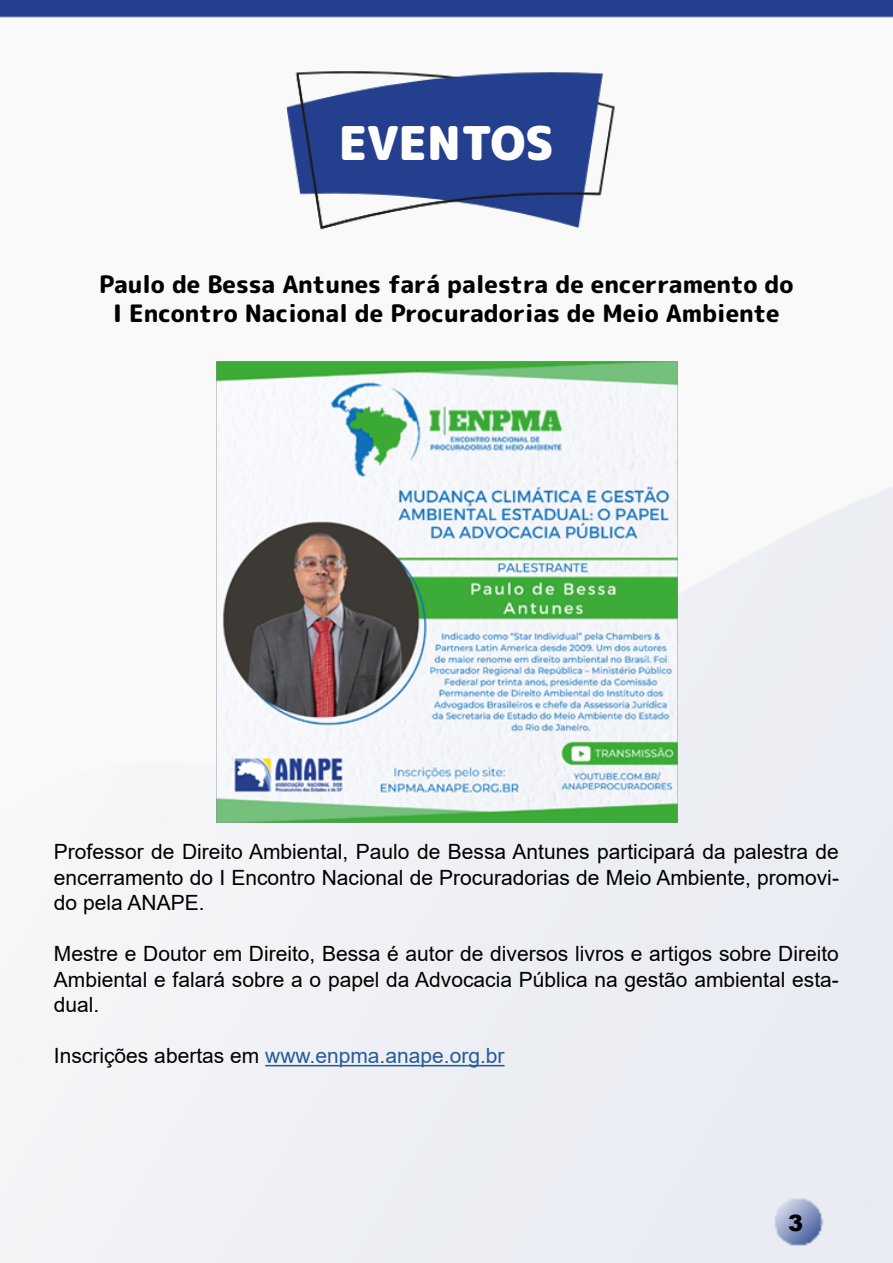
<style>
.page{position:relative;width:893px;height:1263px;background:#fff}
.page>*{position:absolute;margin:0;border:0;box-sizing:border-box;transform-origin:0 0}
.t1{font:900 46.5px "Rounded Mplus 1 c";letter-spacing:-.005em;color:#fff}
.t2{font:800 24px/28.8px "Rounded Mplus 1 c";color:#000;text-align:center}
.t3{font:900 22.5px "Arial";color:#000}
.t4{font:21px/25.5px "Arial";color:#000;text-align:justify}
.t5{font:21px "Arial";color:#275b9b}
.s1{color:#000}
</style>
<div class="page">
<img style="left:0;top:0;width:893px;height:1263px">
<hr style="left:265px;top:1065px;width:240px;height:1px;background:#275b9b">
<img style="left:273px;top:54px;width:347px;height:186px">
<img style="left:215px;top:360px;width:464px;height:463px">
<h1 class="t1" style="left:339px;top:110px;width:216px">EVENTOS</h1>
<p class="t2" style="left:99px;top:270px;width:696px">Paulo de Bessa Antunes fará palestra de encerramento do<br>I Encontro Nacional de Procuradorias de Meio Ambiente</p>
<p class="t4" style="left:54px;top:839px;width:786px">Professor de Direito Ambiental, Paulo de Bessa Antunes participará da palestra de encerramento do I Encontro Nacional de Procuradorias de Meio Ambiente, promovi&shy;do pela ANAPE.</p>
<p class="t4" style="left:54px;top:941px;width:786px">Mestre e Doutor em Direito, Bessa é autor de diversos livros e artigos sobre Direito Ambiental e falará sobre a o papel da Advocacia Pública na gestão ambiental esta&shy;dual.</p>
<p class="t5" style="left:54px;top:1041px;width:452px"><span class="s1">Inscrições abertas em</span> www.enpma.anape.org.br</p>
<p class="t3" style="left:788px;top:1207px;width:17px">3</p>
</div>
